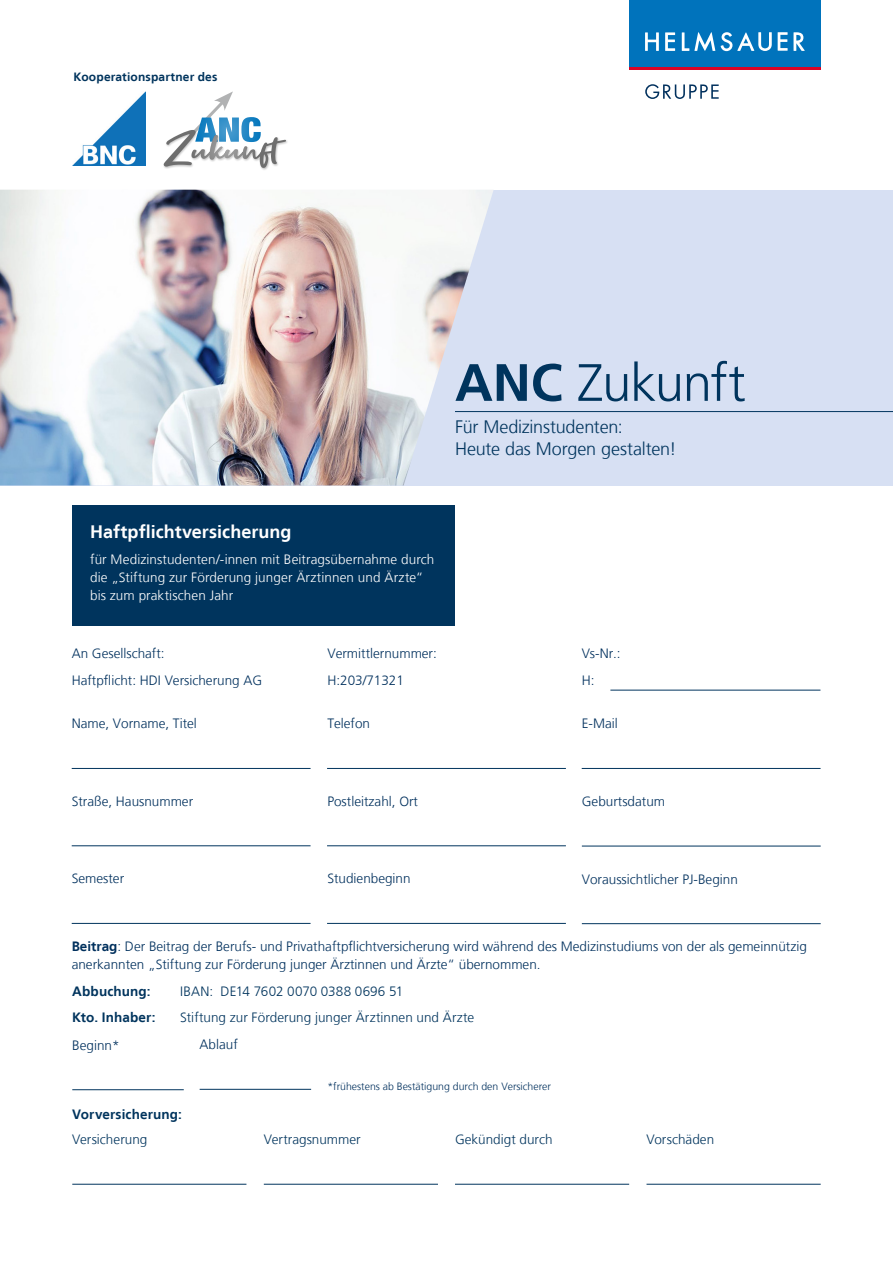
<style>
.page{position:relative;width:893px;height:1263px;background:#fff}
.page>*{position:absolute;margin:0;border:0;box-sizing:border-box;transform-origin:0 0}
.t1{font:300 52.5px "Frutiger LT";letter-spacing:-.025em;color:#00345d}
.t2{font:300 18px/22.5px "Frutiger LT";letter-spacing:-.01em;color:#00345d}
.t3{font:700 18px "Frutiger LT";color:#fff}
.t4{font:300 13.5px/27px "Frutiger LT";color:#00305d}
.t5{font:300 13.5px/18px "Frutiger LT";letter-spacing:.005em;color:#fff}
.t6{font:300 13.5px "Frutiger LT";letter-spacing:.005em;color:#00345d}
.t7{font:700 13.5px "Frutiger LT";letter-spacing:.01em;color:#00345d}
.t8{font:700 12px "Frutiger LT";letter-spacing:.015em;color:#00345d}
.t9{font:300 10.5px "Frutiger LT";color:#00305d}
.s1{font-weight:700}
</style>
<div class="page">
<div style="left:72px;top:505px;width:383px;height:120px;background:#00345d"></div>
<div style="left:0;top:190px;width:893px;height:295px;background:#d7e0f3"></div>
<hr style="left:455px;top:411px;width:438px;height:1px;background:#00345d">
<img style="left:0;top:190px;width:494px;height:295px">
<svg style="left:645px;top:84px;width:74px;height:15px"></svg>
<div style="left:629px;top:0;width:192px;height:67px;background:#0073bc"></div>
<hr style="left:629px;top:67px;width:192px;height:2px;background:#da0426">
<svg style="left:645px;top:32px;width:14px;height:19px"></svg>
<svg style="left:665px;top:32px;width:10px;height:19px"></svg>
<svg style="left:682px;top:32px;width:33px;height:19px"></svg>
<svg style="left:721px;top:32px;width:51px;height:19px"></svg>
<svg style="left:778px;top:32px;width:27px;height:19px"></svg>
<img style="left:73px;top:91px;width:73px;height:74px">
<svg style="left:164px;top:91px;width:122px;height:77px"></svg>
<hr style="left:72px;top:768px;width:239px;height:1px;background:#00345d">
<hr style="left:582px;top:846px;width:239px;height:1px;background:#00345d">
<hr style="left:582px;top:923px;width:239px;height:1px;background:#00345d">
<hr style="left:72px;top:845px;width:239px;height:1px;background:#00345d">
<hr style="left:72px;top:923px;width:239px;height:1px;background:#00345d">
<hr style="left:327px;top:768px;width:239px;height:1px;background:#00345d">
<hr style="left:582px;top:768px;width:238px;height:1px;background:#00345d">
<hr style="left:327px;top:845px;width:239px;height:1px;background:#00345d">
<hr style="left:327px;top:923px;width:239px;height:1px;background:#00345d">
<hr style="left:610px;top:690px;width:210px;height:1px;background:#00345d">
<hr style="left:72px;top:1089px;width:112px;height:1px;background:#00345d">
<hr style="left:200px;top:1089px;width:111px;height:1px;background:#00345d">
<hr style="left:72px;top:1184px;width:174px;height:1px;background:#00345d">
<hr style="left:646px;top:1184px;width:175px;height:1px;background:#00345d">
<hr style="left:455px;top:1184px;width:174px;height:1px;background:#00345d">
<hr style="left:264px;top:1184px;width:174px;height:1px;background:#00345d">
<p class="t8" style="left:74px;top:70px;width:145px">Kooperationspartner des</p>
<h1 class="t1" style="left:455px;top:353px;width:292px"><span class="s1">ANC</span> Zukunft</h1>
<h2 class="t2" style="left:455px;top:416px;width:223px">Für Medizinstudenten:<br>Heute das Morgen gestalten!</h2>
<h2 class="t3" style="left:90px;top:521px;width:203px">Haftpflichtversicherung</h2>
<p class="t5" style="left:90px;top:551px;width:346px">für Medizinstudenten/-innen mit Beitragsübernahme durch die „Stiftung zur Förderung junger Ärztinnen und Ärzte“ bis zum praktischen Jahr</p>
<p class="t4" style="left:72px;top:640px;width:192px">An Gesellschaft:<br>Haftpflicht: HDI Versicherung AG</p>
<p class="t4" style="left:327px;top:640px;width:111px">Vermittlernummer:<br>H:203/71321</p>
<p class="t4" style="left:582px;top:640px;width:41px">Vs-Nr.:<br>H:</p>
<p class="t4" style="left:72px;top:710px;width:127px">Name, Vorname, Titel</p>
<p class="t4" style="left:327px;top:710px;width:44px">Telefon</p>
<p class="t4" style="left:582px;top:710px;width:37px">E-Mail</p>
<p class="t4" style="left:72px;top:788px;width:123px">Straße, Hausnummer</p>
<p class="t4" style="left:327px;top:788px;width:92px">Postleitzahl, Ort</p>
<p class="t4" style="left:582px;top:788px;width:85px">Geburtsdatum</p>
<p class="t4" style="left:72px;top:865px;width:54px">Semester</p>
<p class="t4" style="left:327px;top:865px;width:85px">Studienbeginn</p>
<p class="t4" style="left:582px;top:866px;width:158px">Voraussichtlicher PJ-Beginn</p>
<p class="t4" style="left:72px;top:938px;width:737px;line-height:18px"><span class="s1">Beitrag</span>: Der Beitrag der Berufs- und Privathaftpflichtversicherung wird während des Medizinstudiums von der als gemeinnützig anerkannten „Stiftung zur Förderung junger Ärztinnen und Ärzte“ übernommen.</p>
<p class="t7" style="left:72px;top:983px;width:80px">Abbuchung:</p>
<p class="t6" style="left:180px;top:983px;width:225px">IBAN: DE14 7602 0070 0388 0696 51</p>
<p class="t7" style="left:72px;top:1010px;width:85px">Kto. Inhaber:</p>
<p class="t6" style="left:180px;top:1010px;width:296px">Stiftung zur Förderung junger Ärztinnen und Ärzte</p>
<p class="t4" style="left:72px;top:1032px;width:49px">Beginn*</p>
<p class="t4" style="left:200px;top:1031px;width:40px">Ablauf</p>
<p class="t9" style="left:327px;top:1080px;width:225px">*frühestens ab Bestätigung durch den Versicherer</p>
<p class="t7" style="left:72px;top:1106px;width:111px">Vorversicherung:</p>
<p class="t6" style="left:72px;top:1132px;width:77px">Versicherung</p>
<p class="t6" style="left:264px;top:1132px;width:98px">Vertragsnummer</p>
<p class="t6" style="left:455px;top:1132px;width:99px">Gekündigt durch</p>
<p class="t6" style="left:646px;top:1132px;width:69px">Vorschäden</p>
</div>
